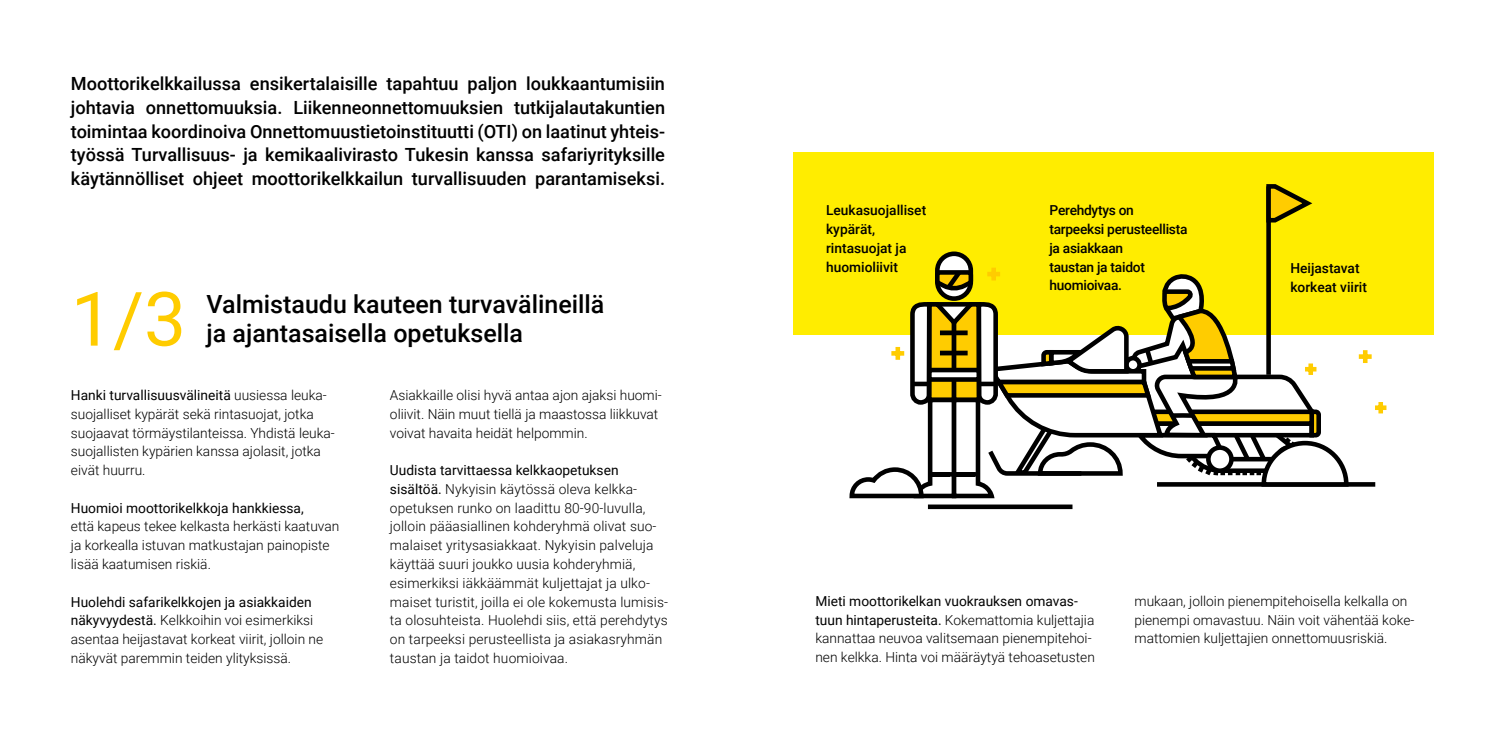
<style>
.page{position:relative;width:1489px;height:745px;background:#fff}
.page>*{position:absolute;margin:0;border:0;box-sizing:border-box;transform-origin:0 0}
.t1{font:75px "Roboto";color:#fc0}
.t2{font:500 25px/28.8px "Roboto";color:#000}
.t3{font:500 18.12px/23.8px "Roboto";color:#000;text-align:justify}
.t4{font:300 13.75px/18.8px "Roboto";color:#000}
.t5{font:500 13.75px/18.8px "Roboto";letter-spacing:-.005em;color:#000}
.t6{font:13.75px "Roboto";color:#000}
.s1{font-weight:400}
</style>
<div class="page">
<div style="left:793px;top:152px;width:641px;height:182px;background:#ffed00"></div>
<svg style="left:1266px;top:225px;width:4px;height:41px"></svg>
<svg style="left:1266px;top:184px;width:47px;height:41px"></svg>
<div style="left:1374px;top:405px;width:12px;height:5px;background:#fc0"></div>
<hr style="left:1378px;top:402px;width:4px;height:11px;background:#fc0">
<svg style="left:1358px;top:354px;width:13px;height:4px"></svg>
<div style="left:1362px;top:350px;width:5px;height:13px;background:#fc0"></div>
<svg style="left:1350px;top:482px;width:25px;height:4px"></svg>
<svg style="left:937px;top:253px;width:33px;height:45px"></svg>
<div style="left:935px;top:251px;width:38px;height:50px;border:5px solid #000;border-radius:17px"></div>
<svg style="left:847px;top:266px;width:503px;height:233px"></svg>
<div style="left:939px;top:350px;width:28px;height:5px;background:#000"></div>
<div style="left:939px;top:330px;width:28px;height:5px;background:#000"></div>
<svg style="left:927px;top:504px;width:145px;height:4px"></svg>
<p class="t3" style="left:71px;top:71px;width:595px">Moottorikelkkailussa ensikertalaisille tapahtuu paljon loukkaantumisiin johtavia onnettomuuksia. Liikenneonnettomuuksien tutkijalautakuntien toimintaa koordinoiva Onnettomuustietoinstituutti (OTI) on laatinut yhteis&shy;työssä Turvallisuus- ja kemikaalivirasto Tukesin kanssa safariyrityksille käytännölliset ohjeet moottorikelkkailun turvallisuuden parantamiseksi.</p>
<h1 class="t1" style="left:71px;top:266px;width:117px">1/3</h1>
<h2 class="t2" style="left:207px;top:289px;width:399px">Valmistaudu kauteen turvavälineillä ja ajantasaisella opetuksella</h2>
<p class="t4" style="left:71px;top:385px;width:265px"><span class="s1">Hanki turvallisuusvälineitä</span> uusiessa leuka&shy;suojalliset kypärät sekä rintasuojat, jotka suojaavat törmäystilanteissa. Yhdistä leuka&shy;suojallisten kypärien kanssa ajolasit, jotka eivät huurru.</p>
<p class="t6" style="left:71px;top:497px;width:234px">Huomioi moottorikelkkoja hankkiessa,</p>
<p class="t4" style="left:71px;top:516px;width:270px">että kapeus tekee kelkasta herkästi kaatuvan ja korkealla istuvan matkustajan painopiste lisää kaatumisen riskiä.</p>
<p class="t4" style="left:71px;top:591px;width:254px"><span class="s1">Huolehdi safarikelkkojen ja asiakkaiden näkyvyydestä.</span> Kelkkoihin voi esimerkiksi asentaa heijastavat korkeat viirit, jolloin ne näkyvät paremmin teiden ylityksissä.</p>
<p class="t4" style="left:390px;top:385px;width:273px">Asiakkaille olisi hyvä antaa ajon ajaksi huomi&shy;oliivit. Näin muut tiellä ja maastossa liikkuvat voivat havaita heidät helpommin.</p>
<p class="t4" style="left:390px;top:460px;width:280px"><span class="s1">Uudista tarvittaessa kelkkaopetuksen sisältöä.</span> Nykyisin käytössä oleva kelkka&shy;opetuksen runko on laadittu 80-90-luvulla, jolloin pääasiallinen kohderyhmä olivat suo&shy;malaiset yritysasiakkaat. Nykyisin palveluja käyttää suuri joukko uusia kohderyhmiä, esimerkiksi iäkkäämmät kuljettajat ja ulko&shy;maiset turistit, joilla ei ole kokemusta lumisis&shy;ta olosuhteista. Huolehdi siis, että perehdytys on tarpeeksi perusteellista ja asiakasryhmän taustan ja taidot huomioivaa.</p>
<p class="t5" style="left:826px;top:200px;width:102px">Leukasuojalliset kypärät, rintasuojat ja huomioliivit</p>
<p class="t5" style="left:1049px;top:200px;width:139px">Perehdytys on tarpeeksi perusteellista ja asiakkaan<br>taustan ja taidot huomioivaa.</p>
<p class="t5" style="left:1290px;top:258px;width:78px">Heijastavat korkeat viirit</p>
<p class="t4" style="left:815px;top:590px;width:281px"><span class="s1">Mieti moottorikelkan vuokrauksen omavas&shy;tuun hintaperusteita.</span> Kokemattomia kuljettajia kannattaa neuvoa valitsemaan pienempitehoi&shy;nen kelkka. Hinta voi määräytyä tehoasetusten</p>
<p class="t4" style="left:1134px;top:590px;width:281px">mukaan, jolloin pienempitehoisella kelkalla on pienempi omavastuu. Näin voit vähentää koke&shy;mattomien kuljettajien onnettomuusriskiä.</p>
</div>
